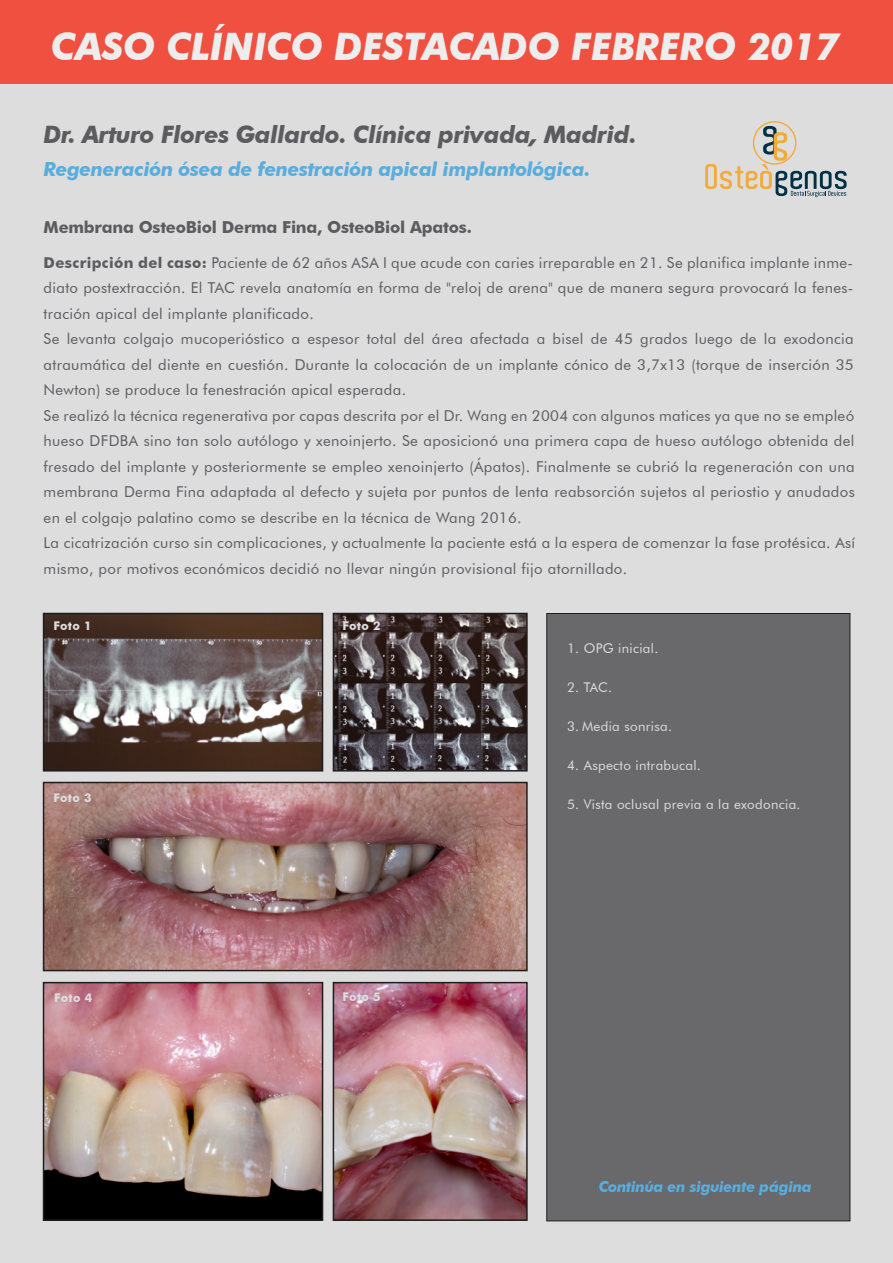
<style>
.page{position:relative;width:893px;height:1263px;background:#ddd}
.page>*{position:absolute;margin:0;border:0;box-sizing:border-box;transform-origin:0 0}
.t1{font:italic 700 37.8px "Futura BT";letter-spacing:-.01em;color:#ededed}
.t2{font:italic 700 24px "Futura BT";letter-spacing:-.02em;color:#5c5b5f}
.t3{font:italic 700 19.5px "Futura BT";letter-spacing:-.02em;color:#59adde}
.t4{font:700 16.5px "Futura BT";letter-spacing:-.015em;color:#5c5b5f}
.t5{font:15px/25.5px "Futura BT";letter-spacing:.025em;color:#5c5b5f}
.t6{font:italic 700 15px "Futura BT";letter-spacing:-.02em;color:#59adde}
.t7{font:13.35px "Futura BT";letter-spacing:.025em;color:#ddd}
.t8{font:700 12px "Futura BT";letter-spacing:.025em;color:#ddd}
.s1{font-weight:700}
</style>
<div class="page">
<div style="left:0;top:0;width:893px;height:83px;background:#ef5040"></div>
<div style="left:546px;top:613px;width:304px;height:608px;background:#69696b;border:1px solid #1e1e1e"></div>
<div style="left:753px;top:121px;width:43px;height:44px;border:1px solid #f3aa39;border-radius:50%"></div>
<svg style="left:705px;top:126px;width:142px;height:71px"></svg>
<img style="left:46px;top:785px;width:479px;height:183px">
<img style="left:46px;top:616px;width:274px;height:152px">
<img style="left:336px;top:616px;width:189px;height:152px">
<div style="left:333px;top:613px;width:195px;height:158px;border:2px solid #1e1e1e"></div>
<div style="left:43px;top:613px;width:280px;height:158px;border:2px solid #1e1e1e"></div>
<div style="left:43px;top:782px;width:485px;height:189px;border:2px solid #1e1e1e"></div>
<img style="left:46px;top:985px;width:274px;height:233px">
<div style="left:43px;top:982px;width:280px;height:239px;border:2px solid #1e1e1e"></div>
<img style="left:336px;top:985px;width:189px;height:233px">
<div style="left:333px;top:982px;width:195px;height:239px;border:2px solid #1e1e1e"></div>
<h1 class="t1" style="left:51px;top:24px;width:790px">CASO CLÍNICO DESTACADO FEBRERO 2017</h1>
<h2 class="t2" style="left:44px;top:120px;width:595px">Dr. Arturo Flores Gallardo. Clínica privada, Madrid.</h2>
<h3 class="t3" style="left:44px;top:158px;width:548px">Regeneración ósea de fenestración apical implantológica.</h3>
<p class="t4" style="left:44px;top:217px;width:430px">Membrana OsteoBiol Derma Fina, OsteoBiol Apatos.</p>
<p class="t5" style="left:44px;top:250px;width:813px"><span class="s1">Descripción del caso:</span> Paciente de 62 años ASA I que acude con caries irreparable en 21. Se planifica implante inme&shy;diato postextracción. El TAC revela anatomía en forma de "reloj de arena" que de manera segura provocará la fenes&shy;tración apical del implante planificado.<br>Se levanta colgajo mucoperióstico a espesor total del área afectada a bisel de 45 grados luego de la exodoncia atraumática del diente en cuestión. Durante la colocación de un implante cónico de 3,7x13 (torque de inserción 35<br>Newton) se produce la fenestración apical esperada.<br>Se realizó la técnica regenerativa por capas descrita por el Dr. Wang en 2004 con algunos matices ya que no se empleó hueso DFDBA sino tan solo autólogo y xenoinjerto. Se aposicionó una primera capa de hueso autólogo obtenida del fresado del implante y posteriormente se empleo xenoinjerto (Ápatos). Finalmente se cubrió la regeneración con una membrana Derma Fina adaptada al defecto y sujeta por puntos de lenta reabsorción sujetos al periostio y anudados en el colgajo palatino como se describe en la técnica de Wang 2016.<br>La cicatrización curso sin complicaciones, y actualmente la paciente está a la espera de comenzar la fase protésica. Así mismo, por motivos económicos decidió no llevar ningún provisional fijo atornillado.</p>
<p class="t8" style="left:53px;top:618px;width:40px">Foto 1</p>
<p class="t8" style="left:342px;top:618px;width:40px">Foto 2</p>
<p class="t8" style="left:53px;top:790px;width:40px">Foto 3</p>
<p class="t8" style="left:54px;top:991px;width:40px">Foto 4</p>
<p class="t8" style="left:342px;top:989px;width:40px">Foto 5</p>
<p class="t7" style="left:567px;top:640px;width:93px">1. OPG inicial.</p>
<p class="t7" style="left:567px;top:679px;width:47px">2. TAC.</p>
<p class="t7" style="left:567px;top:718px;width:107px">3. Media sonrisa.</p>
<p class="t7" style="left:567px;top:757px;width:135px">4. Aspecto intrabucal.</p>
<p class="t7" style="left:567px;top:796px;width:235px">5. Vista oclusal previa a la exodoncia.</p>
<p class="t6" style="left:599px;top:1178px;width:215px">Continúa en siguiente página</p>
</div>
